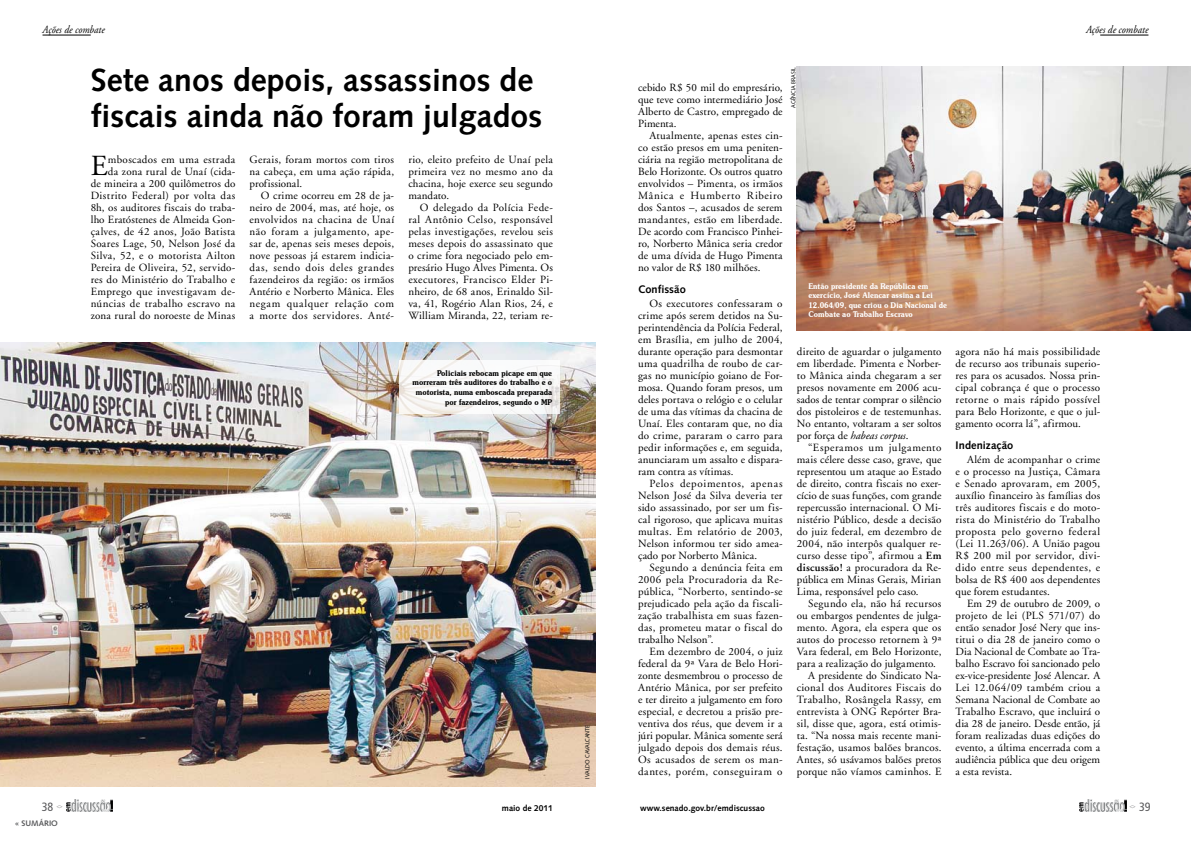
<style>
.page{position:relative;width:1191px;height:842px;background:#fff}
.page>*{position:absolute;margin:0;border:0;box-sizing:border-box;transform-origin:0 0}
.t1{font:700 32px/36px "Syntax";color:#000}
.t2{font:29.1px "Adobe Garamond";color:#000}
.t3{font:condensed 12px "Frutiger";color:#58585a}
.t4{font:11px/12px "Adobe Garamond";letter-spacing:.02em;color:#000;text-align:justify}
.t5{font:italic 11px "Adobe Garamond";color:#000;scale:.9 1}
.t6{font:700 11px "Syntax";letter-spacing:.005em;color:#000}
.t7{font:700 8.5px "Syntax";color:#000}
.t8{font:600 8px/9.6px "Souvenir IT Cby BT";color:#000;text-align:right;scale:.9 1}
.t9{font:600 8px/9.6px "Souvenir IT Cby BT";color:#fff;scale:.9 1}
.t10{font:700 8px "Syntax";color:#58595b}
.t11{font:6px "Syntax";letter-spacing:-.015em;color:#000;scale:.9 1}
.s1{font-style:italic}
.s2{font-weight:600}
</style>
<div class="page">
<img style="left:0;top:343px;width:595px;height:444px">
<div style="left:399px;top:361px;width:161px;height:53px;background:#fff"></div>
<img style="left:797px;top:67px;width:394px;height:264px">
<img style="left:66px;top:800px;width:47px;height:11px">
<hr style="left:43px;top:35px;width:48px;height:1px;background:#000">
<hr style="left:1100px;top:35px;width:48px;height:1px;background:#000">
<img style="left:1079px;top:800px;width:47px;height:11px">
<p class="t5" style="left:43px;top:24px;width:71px">Ações de combate</p>
<p class="t5" style="left:1086px;top:24px;width:71px">Ações de combate</p>
<p class="t3" style="left:42px;top:800px;width:13px">38</p>
<p class="t10" style="left:15px;top:819px;width:45px">« SUMÁRIO</p>
<h1 class="t1" style="left:91px;top:62px;width:453px">Sete anos depois, assassinos de fiscais ainda não foram julgados</h1>
<p class="t4" style="left:91px;top:153px;width:146px;text-align:right">mboscados em uma estrada<br>da zona rural de Unaí (cida-<br>de mineira a 200 quilômetros do<br>Distrito Federal) por volta das<br>8h, os auditores fiscais do traba&shy;lho Eratóstenes de Almeida Gon&shy;çalves, de 42 anos, João Batista<br>Soares Lage, 50, Nelson José da<br>Silva, 52, e o motorista Ailton<br>Pereira de Oliveira, 52, servido&shy;res do Ministério do Trabalho e<br>Emprego que investigavam de&shy;núncias de trabalho escravo na zona rural do noroeste de Minas</p>
<p class="t4" style="left:249px;top:153px;width:146px">Gerais, foram mortos com tiros na cabeça, em uma ação rápida, profissional.</p>
<h2 class="t2" style="left:91px;top:150px;width:18px">E</h2>
<p class="t4" style="left:249px;top:189px;width:146px;text-indent:11px">O crime ocorreu em 28 de ja&shy;neiro de 2004, mas, até hoje, os envolvidos na chacina de Unaí não foram a julgamento, ape&shy;sar de, apenas seis meses depois, nove pessoas já estarem indicia&shy;das, sendo dois deles grandes fazendeiros da região: os irmãos Antério e Norberto Mânica. Eles negam qualquer relação com a morte dos servidores. Anté-</p>
<p class="t4" style="left:408px;top:153px;width:146px">rio, eleito prefeito de Unaí pela primeira vez no mesmo ano da chacina, hoje exerce seu segundo mandato.</p>
<p class="t4" style="left:408px;top:201px;width:146px;text-indent:11px">O delegado da Polícia Fede&shy;ral Antônio Celso, responsável pelas investigações, revelou seis meses depois do assassinato que o crime fora negociado pelo em&shy;presário Hugo Alves Pimenta. Os executores, Francisco Elder Pi&shy;nheiro, de 68 anos, Erinaldo Sil&shy;va, 41, Rogério Alan Rios, 24, e William Miranda, 22, teriam re-</p>
<p class="t8" style="left:412px;top:368px;width:157px">Policiais rebocam picape em que morreram três auditores do trabalho e o motorista, numa emboscada preparada por fazendeiros, segundo o MP</p>
<p class="t11" style="left:584px;top:779px;width:60px;rotate:-90deg">Ivaldo Cavalcante</p>
<p class="t11" style="left:790px;top:108px;width:46px;rotate:-90deg">Agência Brasil</p>
<p class="t4" style="left:638px;top:81px;width:146px">cebido R$ 50 mil do empresário, que teve como intermediário José Alberto de Castro, empregado de Pimenta.</p>
<p class="t4" style="left:638px;top:129px;width:146px;text-indent:11px">Atualmente, apenas estes cin&shy;co estão presos em uma peniten&shy;ciária na região metropolitana de Belo Horizonte. Os outros quatro envolvidos – Pimenta, os irmãos Mânica e Humberto Ribeiro dos Santos –, acusados de serem mandantes, estão em liberdade.<br>De acordo com Francisco Pinhei&shy;ro, Norberto Mânica seria credor de uma dívida de Hugo Pimenta no valor de R$ 180 milhões.</p>
<p class="t6" style="left:638px;top:282px;width:49px">Confissão</p>
<p class="t4" style="left:638px;top:297px;width:146px;text-indent:11px">Os executores confessaram o crime após serem detidos na Su&shy;perintendência da Polícia Federal, em Brasília, em julho de 2004, durante operação para desmontar uma quadrilha de roubo de car&shy;gas no município goiano de For&shy;mosa. Quando foram presos, um deles portava o relógio e o celular de uma das vítimas da chacina de Unaí. Eles contaram que, no dia do crime, pararam o carro para pedir informações e, em seguida, anunciaram um assalto e dispara&shy;ram contra as vítimas.</p>
<p class="t4" style="left:638px;top:477px;width:146px;text-indent:11px">Pelos depoimentos, apenas Nelson José da Silva deveria ter sido assassinado, por ser um fis&shy;cal rigoroso, que aplicava muitas multas. Em relatório de 2003, Nelson informou ter sido amea&shy;çado por Norberto Mânica.</p>
<p class="t4" style="left:638px;top:561px;width:146px;text-indent:11px">Segundo a denúncia feita em 2006 pela Procuradoria da Re&shy;pública, “Norberto, sentindo-se prejudicado pela ação da fiscali&shy;zação trabalhista em suas fazen&shy;das, prometeu matar o fiscal do trabalho Nelson”.</p>
<p class="t4" style="left:638px;top:645px;width:146px;text-indent:11px">Em dezembro de 2004, o juiz federal da 9ª Vara de Belo Hori&shy;zonte desmembrou o processo de Antério Mânica, por ser prefeito e ter direito a julgamento em foro especial, e decretou a prisão pre&shy;ventiva dos réus, que devem ir a júri popular. Mânica somente será julgado depois dos demais réus.<br>Os acusados de serem os man&shy;dantes, porém, conseguiram o</p>
<p class="t9" style="left:808px;top:281px;width:155px">Então presidente da República em exercício, José Alencar assina a Lei 12.064/09, que criou o Dia Nacional de Combate ao Trabalho Escravo</p>
<p class="t4" style="left:797px;top:345px;width:146px">direito de aguardar o julgamento em liberdade. Pimenta e Norber&shy;to Mânica ainda chegaram a ser presos novamente em 2006 acu&shy;sados de tentar comprar o silêncio dos pistoleiros e de testemunhas.<br>No entanto, voltaram a ser soltos por força de <span class="s1">habeas corpus</span>.</p>
<p class="t4" style="left:797px;top:441px;width:146px;text-indent:11px">“Esperamos um julgamento mais célere desse caso, grave, que representou um ataque ao Estado de direito, contra fiscais no exer&shy;cício de suas funções, com grande repercussão internacional. O Mi&shy;nistério Público, desde a decisão do juiz federal, em dezembro de 2004, não interpôs qualquer re&shy;curso desse tipo”, afirmou a <span class="s2">Em discussão!</span> a procuradora da Re&shy;pública em Minas Gerais, Mirian Lima, responsável pelo caso.</p>
<p class="t4" style="left:808px;top:597px;width:135px">Segundo ela, não há recursos</p>
<p class="t4" style="left:797px;top:609px;width:146px">ou embargos pendentes de julga-</p>
<p class="t4" style="left:797px;top:621px;width:146px">mento. Agora, ela espera que os</p>
<p class="t4" style="left:797px;top:633px;width:146px">autos do processo retornem à 9ª</p>
<p class="t4" style="left:797px;top:645px;width:146px">Vara federal, em Belo Horizonte,</p>
<p class="t4" style="left:797px;top:657px;width:141px">para a realização do julgamento.</p>
<p class="t4" style="left:808px;top:669px;width:135px">A presidente do Sindicato Na-</p>
<p class="t4" style="left:797px;top:681px;width:146px">cional dos Auditores Fiscais do</p>
<p class="t4" style="left:797px;top:693px;width:146px">Trabalho, Rosângela Rassy, em</p>
<p class="t4" style="left:797px;top:705px;width:146px">entrevista à ONG Repórter Bra-</p>
<p class="t4" style="left:797px;top:717px;width:146px">sil, disse que, agora, está otimis-</p>
<p class="t4" style="left:797px;top:729px;width:146px">ta. “Na nossa mais recente mani-</p>
<p class="t4" style="left:797px;top:741px;width:146px">festação, usamos balões brancos.</p>
<p class="t4" style="left:797px;top:753px;width:146px">Antes, só usávamos balões pretos</p>
<p class="t4" style="left:797px;top:765px;width:146px">porque não víamos caminhos. E</p>
<p class="t4" style="left:955px;top:345px;width:146px">agora não há mais possibilidade de recurso aos tribunais superio&shy;res para os acusados. Nossa prin&shy;cipal cobrança é que o processo retorne o mais rápido possível para Belo Horizonte, e que o jul&shy;gamento ocorra lá”, afirmou.</p>
<p class="t6" style="left:955px;top:439px;width:59px">Indenização</p>
<p class="t4" style="left:955px;top:453px;width:146px;text-indent:11px">Além de acompanhar o crime e o processo na Justiça, Câmara e Senado aprovaram, em 2005, auxílio financeiro às famílias dos três auditores fiscais e do moto&shy;rista do Ministério do Trabalho proposta pelo governo federal (Lei 11.263/06). A União pagou R$ 200 mil por servidor, divi&shy;dido entre seus dependentes, e bolsa de R$ 400 aos dependentes que forem estudantes.</p>
<p class="t4" style="left:955px;top:597px;width:146px;text-indent:11px">Em 29 de outubro de 2009, o projeto de lei (PLS 571/07) do então senador José Nery que ins&shy;titui o dia 28 de janeiro como o Dia Nacional de Combate ao Tra&shy;balho Escravo foi sancionado pelo ex-vice-presidente José Alencar. A Lei 12.064/09 também criou a Semana Nacional de Combate ao Trabalho Escravo, que incluirá o dia 28 de janeiro. Desde então, já foram realizadas duas edições do evento, a última encerrada com a audiência pública que deu origem a esta revista.</p>
<p class="t7" style="left:502px;top:803px;width:53px">maio de 2011</p>
<p class="t7" style="left:640px;top:803px;width:126px">www.senado.gov.br/emdiscussao</p>
<p class="t3" style="left:1139px;top:800px;width:13px">39</p>
</div>
